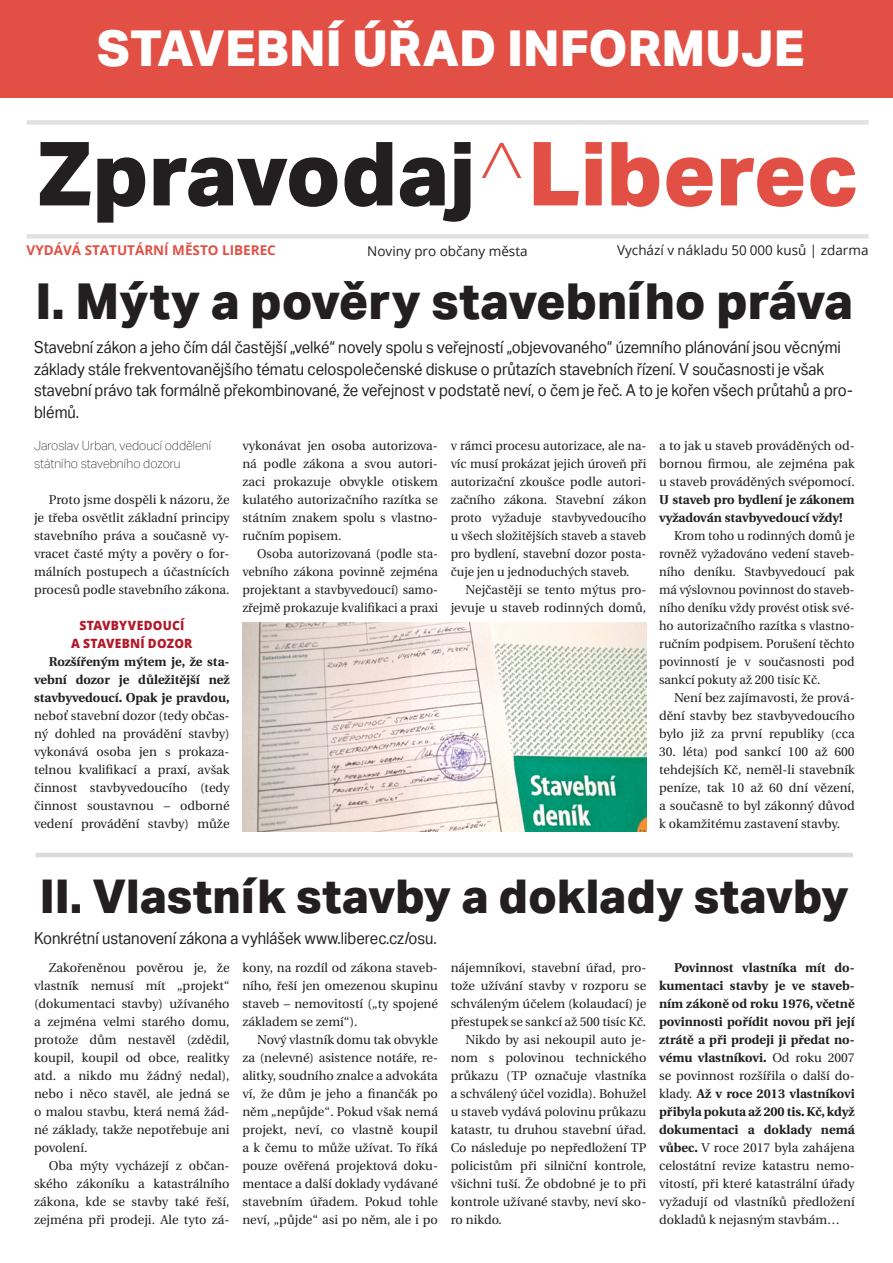
<style>
.page{position:relative;width:893px;height:1263px;background:#fff}
.page>*{position:absolute;margin:0;border:0;box-sizing:border-box;transform-origin:0 0}
.t1{font:800 88.65px "Aktiv Grotesk";color:#231f20}
.t2{font:800 49.5px "Aktiv Grotesk";color:#231f20}
.t3{font:800 49.5px "Aktiv Grotesk";color:#fff}
.t4{font:800 46.5px "Aktiv Grotesk";color:#231f20}
.t5{font:16.5px/21.8px "Aktiv Grotesk";color:#231f20;scale:.9 1}
.t6{font:13.5px "Open Sans";color:#231f20}
.t7{font:700 13.5px "Open Sans";color:#e24f44}
.t8{font:12.75px/18px "Heuristica";color:#231f20;text-align:justify}
.t9{font:700 12.75px/18px "Heuristica";color:#231f20;text-align:justify}
.t10{font:100 12.75px/18px "Aktiv Grotesk";color:#231f20}
.t11{font:800 12.75px/18px "Open Sans";letter-spacing:.015em;color:#b3192a;text-align:center;scale:.95 1}
.s1{font-weight:100;color:#e24f44}
.s2{color:#e24f44}
.s3{font-weight:400}
</style>
<div class="page">
<div style="left:27px;top:120px;width:841px;height:5px;background:#e0e1e3"></div>
<div style="left:27px;top:234px;width:841px;height:5px;background:#e0e1e3"></div>
<img style="left:242px;top:623px;width:405px;height:208px">
<hr style="left:36px;top:853px;width:817px;height:4px;background:#dadbdd">
<div style="left:0;top:0;width:893px;height:98px;background:#e24f44"></div>
<h2 class="t3" style="left:97px;top:17px;width:709px">STAVEBNÍ ÚŘAD INFORMUJE</h2>
<h1 class="t1" style="left:37px;top:117px;width:822px">Zpravodaj<span class="s1">^</span><span class="s2">Liberec</span></h1>
<p class="t7" style="left:27px;top:241px;width:251px">VYDÁVÁ STATUTÁRNÍ MĚSTO LIBEREC</p>
<p class="t6" style="left:367px;top:242px;width:162px">Noviny pro občany města</p>
<p class="t6" style="left:617px;top:241px;width:253px">Vychází v nákladu 50 000 kusů | zdarma</p>
<h2 class="t2" style="left:35px;top:270px;width:819px">I. Mýty a pověry stavebního práva</h2>
<p class="t5" style="left:34px;top:336px;width:911px">Stavební zákon a jeho čím dál častější „velké“ novely spolu s veřejností „objevovaného“ územního plánování jsou věcnými základy stále frekventovanějšího tématu celospolečenské diskuse o průtazích stavebních řízení. V současnosti je však stavební právo tak formálně překombinované, že veřejnost v podstatě neví, o čem je řeč. A to je kořen všech průtahů a pro&shy;blémů.</p>
<p class="t10" style="left:34px;top:437px;width:178px">Jaroslav Urban, vedoucí oddělení státního stavebního dozoru</p>
<p class="t8" style="left:34px;top:491px;width:197px;text-indent:15px">Proto jsme dospěli k názoru, že je třeba osvětlit základní principy stavebního práva a současně vy&shy;vracet časté mýty a pověry o for&shy;málních postupech a účastnících procesů podle stavebního zákona.</p>
<p class="t11" style="left:71px;top:616px;width:129px">STAVBYVEDOUCÍ<br>A STAVEBNÍ DOZOR</p>
<p class="t9" style="left:34px;top:652px;width:197px;text-indent:15px">Rozšířeným mýtem je, že sta&shy;vební dozor je důležitější než stavbyvedoucí. Opak je pravdou,</p>
<p class="t8" style="left:34px;top:707px;width:197px">neboť stavební dozor (tedy občas&shy;ný dohled na provádění stavby) vykonává osoba jen s prokaza&shy;telnou kvalifikací a praxí, avšak činnost stavbyvedoucího (tedy činnost soustavnou – odborné vedení provádění stavby) může</p>
<p class="t8" style="left:242px;top:437px;width:197px">vykonávat jen osoba autorizova&shy;ná podle zákona a svou autori&shy;zaci prokazuje obvykle otiskem kulatého autorizačního razítka se státním znakem spolu s vlastno&shy;ručním popisem.</p>
<p class="t8" style="left:242px;top:545px;width:197px;text-indent:15px">Osoba autorizovaná (podle sta&shy;vebního zákona povinně zejména projektant a stavbyvedoucí) samo&shy;zřejmě prokazuje kvalifikaci a praxi</p>
<p class="t8" style="left:451px;top:437px;width:197px">v rámci procesu autorizace, ale na&shy;víc musí prokázat jejich úroveň při autorizační zkoušce podle autori&shy;začního zákona. Stavební zákon proto vyžaduje stavbyvedoucího u všech složitějších staveb a staveb pro bydlení, stavební dozor posta&shy;čuje jen u jednoduchých staveb.</p>
<p class="t8" style="left:451px;top:581px;width:197px;text-align:right">Nejčastěji se tento mýtus pro&shy;jevuje u staveb rodinných domů,</p>
<p class="t8" style="left:659px;top:437px;width:197px">a to jak u staveb prováděných od&shy;bornou firmou, ale zejména pak u staveb prováděných svépomocí.</p>
<p class="t9" style="left:659px;top:490px;width:197px">U staveb pro bydlení je zákonem vyžadován stavbyvedoucí vždy!</p>
<p class="t8" style="left:659px;top:527px;width:197px;text-indent:15px">Krom toho u rodinných domů je rovněž vyžadováno vedení staveb&shy;ního deníku. Stavbyvedoucí pak má výslovnou povinnost do staveb&shy;ního deníku vždy provést otisk své&shy;ho autorizačního razítka s vlastno&shy;ručním podpisem. Porušení těchto povinností je v současnosti pod sankcí pokuty až 200 tisíc Kč.</p>
<p class="t8" style="left:659px;top:689px;width:197px;text-indent:15px">Není bez zajímavosti, že prová&shy;dění stavby bez stavbyvedoucího bylo již za první republiky (cca</p>
<p class="t8" style="left:659px;top:743px;width:197px">30. léta) pod sankcí 100 až 600 tehdejších Kč, neměl-li stavebník peníze, tak 10 až 60 dní vězení, a současně to byl zákonný důvod k okamžitému zastavení stavby.</p>
<h3 class="t4" style="left:40px;top:866px;width:811px">II. Vlastník stavby a doklady stavby</h3>
<p class="t5" style="left:34px;top:927px;width:449px">Konkrétní ustanovení zákona a vyhlášek www.liberec.cz/osu.</p>
<p class="t8" style="left:34px;top:959px;width:197px;text-indent:15px">Zakořeněnou pověrou je, že vlastník nemusí mít „projekt“ (dokumentaci stavby) užívaného a zejména velmi starého domu, protože dům nestavěl (zdědil, koupil, koupil od obce, realitky atd. a nikdo mu žádný nedal), nebo i něco stavěl, ale jedná se o malou stavbu, která nemá žád&shy;né základy, takže nepotřebuje ani povolení.</p>
<p class="t8" style="left:34px;top:1157px;width:197px;text-indent:15px">Oba mýty vycházejí z občan&shy;ského zákoníku a katastrálního zákona, kde se stavby také řeší, zejména při prodeji. Ale tyto zá-</p>
<p class="t8" style="left:242px;top:959px;width:197px">kony, na rozdíl od zákona staveb&shy;ního, řeší jen omezenou skupinu staveb – nemovitostí („ty spojené základem se zemí“).</p>
<p class="t8" style="left:242px;top:1031px;width:197px;text-indent:15px">Nový vlastník domu tak obvykle za (nelevné) asistence notáře, re&shy;alitky, soudního znalce a advokáta ví, že dům je jeho a finančák po něm „nepůjde“. Pokud však nemá projekt, neví, co vlastně koupil a k čemu to může užívat. To říká pouze ověřená projektová doku&shy;mentace a další doklady vydávané stavebním úřadem. Pokud tohle neví, „půjde“ asi po něm, ale i po</p>
<p class="t8" style="left:451px;top:959px;width:197px">nájemníkovi, stavební úřad, pro-</p>
<p class="t8" style="left:451px;top:977px;width:197px">tože užívání stavby v rozporu se</p>
<p class="t8" style="left:451px;top:995px;width:197px">schváleným účelem (kolaudací) je</p>
<p class="t8" style="left:451px;top:1013px;width:197px">přestupek se sankcí až 500 tisíc Kč.</p>
<p class="t8" style="left:466px;top:1031px;width:182px">Nikdo by asi nekoupil auto je-</p>
<p class="t8" style="left:451px;top:1049px;width:197px">nom s polovinou technického</p>
<p class="t8" style="left:451px;top:1067px;width:197px">průkazu (TP označuje vlastníka</p>
<p class="t8" style="left:451px;top:1085px;width:197px">a schválený účel vozidla). Bohužel</p>
<p class="t8" style="left:451px;top:1103px;width:197px">u staveb vydává polovinu průkazu</p>
<p class="t8" style="left:451px;top:1121px;width:197px">katastr, tu druhou stavební úřad.</p>
<p class="t8" style="left:451px;top:1139px;width:197px">Co následuje po nepředložení TP</p>
<p class="t8" style="left:451px;top:1157px;width:197px">policistům při silniční kontrole,</p>
<p class="t8" style="left:451px;top:1175px;width:197px">všichni tuší. Že obdobné je to při</p>
<p class="t8" style="left:451px;top:1193px;width:197px">kontrole užívané stavby, neví sko-</p>
<p class="t8" style="left:451px;top:1211px;width:53px">ro nikdo.</p>
<p class="t9" style="left:659px;top:958px;width:197px;text-indent:15px">Povinnost vlastníka mít do&shy;kumentaci stavby je ve staveb&shy;ním zákoně od roku 1976, včetně povinnosti pořídit novou při její ztrátě a při prodeji ji předat no&shy;vému vlastníkovi. <span class="s3">Od roku 2007 se povinnost rozšířila o další do&shy;klady.</span> Až v roce 2013 vlastníkovi přibyla pokuta až 200 tis. Kč, když dokumentaci a doklady nemá vůbec. <span class="s3">V roce 2017 byla zahájena celostátní revize katastru nemo&shy;vitostí, při které katastrální úřady vyžadují od vlastníků předložení dokladů k nejasným stavbám…</span></p>
</div>
